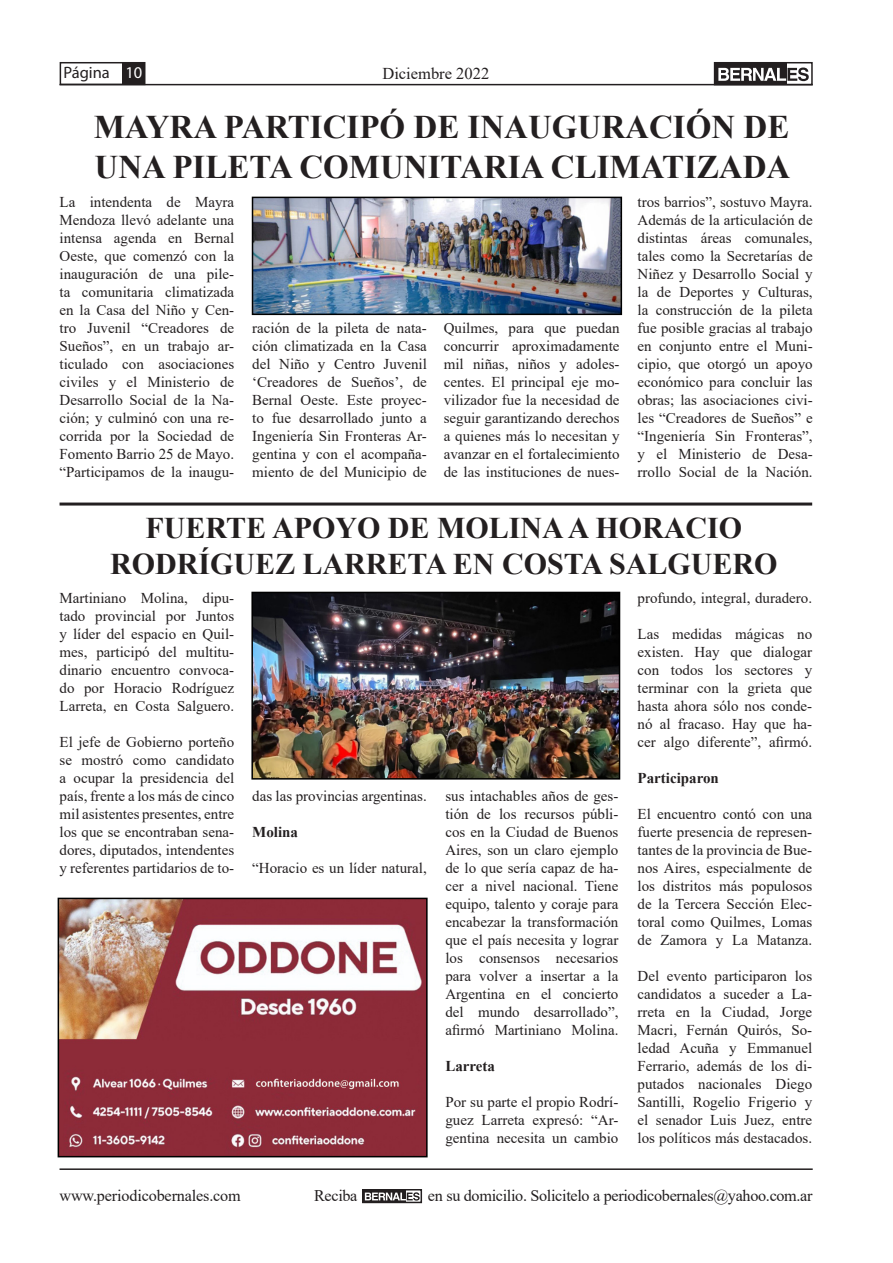
<style>
.page{position:relative;width:893px;height:1263px;background:#fff}
.page>*{position:absolute;margin:0;border:0;box-sizing:border-box;transform-origin:0 0}
.t1{font:700 33px/39.6px "Times New Roman";color:#231f20}
.t2{font:700 30px "Times New Roman";color:#231f20}
.t3{font:16.5px "Times New Roman";color:#231f20}
.t4{font:16.5px "Myriad Pro";color:#231f20}
.t5{font:16.2px "Times New Roman";letter-spacing:-.02em;color:#231f20}
.t6{font:15px/18px "Times New Roman";color:#231f20;text-align:justify}
.t7{font:700 15px "Times New Roman";color:#231f20}
.s1{color:#fff}
</style>
<div class="page">
<div style="left:122px;top:63px;width:23px;height:21px;background:#231f20"></div>
<div style="left:60px;top:62px;width:85px;height:23px;border:2px solid #231f20"></div>
<hr style="left:60px;top:84px;width:753px;height:1px;background:#231f20">
<hr style="left:60px;top:1168px;width:753px;height:2px;background:#231f20">
<div style="left:715px;top:63px;width:72px;height:22px;background:#231f20"></div>
<svg style="left:718px;top:68px;width:91px;height:13px"></svg>
<div style="left:714px;top:62px;width:99px;height:23px;border:2px solid #231f20"></div>
<svg style="left:365px;top:1192px;width:54px;height:8px"></svg>
<div style="left:362px;top:1189px;width:60px;height:14px;border:2px solid #231f20"></div>
<img style="left:61px;top:901px;width:364px;height:253px">
<div style="left:58px;top:898px;width:370px;height:259px;border:2px solid #000"></div>
<img style="left:254px;top:595px;width:363px;height:181px">
<div style="left:251px;top:592px;width:369px;height:187px;border:2px solid #000"></div>
<hr style="left:60px;top:502px;width:752px;height:3px;background:#231f20">
<img style="left:255px;top:200px;width:364px;height:112px">
<div style="left:252px;top:197px;width:370px;height:118px;border:2px solid #000"></div>
<p class="t4" style="left:64px;top:63px;width:80px">Página <span class="s1">10</span></p>
<p class="t3" style="left:382px;top:62px;width:108px">Diciembre 2022</p>
<p class="t1" style="left:94px;top:106px;width:698px">MAYRA PARTICIPÓ DE INAUGURACIÓN DE<br>UNA PILETA COMUNITARIA CLIMATIZADA</p>
<p class="t6" style="left:60px;top:192px;width:176px">La intendenta de Mayra Mendoza llevó adelante una intensa agenda en Bernal Oeste, que comenzó con la inauguración de una pile&shy;ta comunitaria climatizada en la Casa del Niño y Cen&shy;tro Juvenil “Creadores de Sueños”, en un trabajo ar&shy;ticulado con asociaciones civiles y el Ministerio de Desarrollo Social de la Na&shy;ción; y culminó con una re&shy;corrida por la Sociedad de Fomento Barrio 25 de Mayo.</p>
<p class="t6" style="left:60px;top:462px;width:176px">“Participamos de la inaugu-</p>
<p class="t6" style="left:637px;top:192px;width:177px">tros barrios”, sostuvo Mayra.</p>
<p class="t6" style="left:637px;top:210px;width:177px">Además de la articulación de distintas áreas comunales, tales como la Secretarías de Niñez y Desarrollo Social y la de Deportes y Culturas, la construcción de la pileta fue posible gracias al trabajo en conjunto entre el Muni&shy;cipio, que otorgó un apoyo económico para concluir las obras; las asociaciones civi&shy;les “Creadores de Sueños” e “Ingeniería Sin Fronteras”, y el Ministerio de Desa&shy;rrollo Social de la Nación.</p>
<p class="t6" style="left:252px;top:318px;width:176px">ración de la pileta de nata&shy;ción climatizada en la Casa del Niño y Centro Juvenil ‘Creadores de Sueños’, de Bernal Oeste. Este proyec&shy;to fue desarrollado junto a Ingeniería Sin Fronteras Ar&shy;gentina y con el acompaña&shy;miento de del Municipio de</p>
<p class="t6" style="left:444px;top:318px;width:177px">Quilmes, para que puedan concurrir aproximadamente mil niñas, niños y adoles&shy;centes. El principal eje mo&shy;vilizador fue la necesidad de seguir garantizando derechos a quienes más lo necesitan y avanzar en el fortalecimiento de las instituciones de nues-</p>
<p class="t2" style="left:146px;top:507px;width:598px">FUERTE APOYO DE MOLINA A HORACIO</p>
<p class="t2" style="left:110px;top:543px;width:669px">RODRÍGUEZ LARRETA EN COSTA SALGUERO</p>
<p class="t6" style="left:60px;top:588px;width:176px">Martiniano Molina, dipu&shy;tado provincial por Juntos y líder del espacio en Quil&shy;mes, participó del multitu&shy;dinario encuentro convoca&shy;do por Horacio Rodríguez Larreta, en Costa Salguero.</p>
<p class="t6" style="left:60px;top:732px;width:176px">El jefe de Gobierno porteño se mostró como candidato a ocupar la presidencia del país, frente a los más de cinco mil asistentes presentes, entre los que se encontraban sena&shy;dores, diputados, intendentes y referentes partidarios de to-</p>
<p class="t6" style="left:637px;top:588px;width:176px">profundo, integral, duradero.</p>
<p class="t6" style="left:637px;top:624px;width:176px">Las medidas mágicas no existen. Hay que dialogar con todos los sectores y terminar con la grieta que hasta ahora sólo nos conde&shy;nó al fracaso. Hay que ha&shy;cer algo diferente”, afirmó.</p>
<p class="t7" style="left:637px;top:767px;width:83px">Participaron</p>
<p class="t6" style="left:637px;top:804px;width:176px">El encuentro contó con una fuerte presencia de represen&shy;tantes de la provincia de Bue&shy;nos Aires, especialmente de los distritos más populosos de la Tercera Sección Elec&shy;toral como Quilmes, Lomas de Zamora y La Matanza.</p>
<p class="t6" style="left:637px;top:966px;width:176px">Del evento participaron los candidatos a suceder a La&shy;rreta en la Ciudad, Jorge Macri, Fernán Quirós, So&shy;ledad Acuña y Emmanuel Ferrario, además de los di&shy;putados nacionales Diego Santilli, Rogelio Frigerio y el senador Luis Juez, entre los políticos más destacados.</p>
<p class="t6" style="left:252px;top:786px;width:176px">das las provincias argentinas.</p>
<p class="t7" style="left:252px;top:821px;width:47px">Molina</p>
<p class="t6" style="left:252px;top:858px;width:176px">“Horacio es un líder natural,</p>
<p class="t6" style="left:445px;top:786px;width:175px">sus intachables años de ges&shy;tión de los recursos públi&shy;cos en la Ciudad de Buenos Aires, son un claro ejemplo de lo que sería capaz de ha&shy;cer a nivel nacional. Tiene equipo, talento y coraje para encabezar la transformación que el país necesita y lograr los consensos necesarios para volver a insertar a la Argentina en el concierto del mundo desarrollado”, afirmó Martiniano Molina.</p>
<p class="t7" style="left:445px;top:1055px;width:51px">Larreta</p>
<p class="t6" style="left:445px;top:1092px;width:175px">Por su parte el propio Rodrí&shy;guez Larreta expresó: “Ar&shy;gentina necesita un cambio</p>
<p class="t5" style="left:60px;top:1184px;width:183px">www.periodicobernales.com</p>
<p class="t5" style="left:314px;top:1184px;width:45px">Reciba</p>
<p class="t5" style="left:428px;top:1184px;width:386px">en su domicilio. Solicitelo a periodicobernales@yahoo.com.ar</p>
</div>
